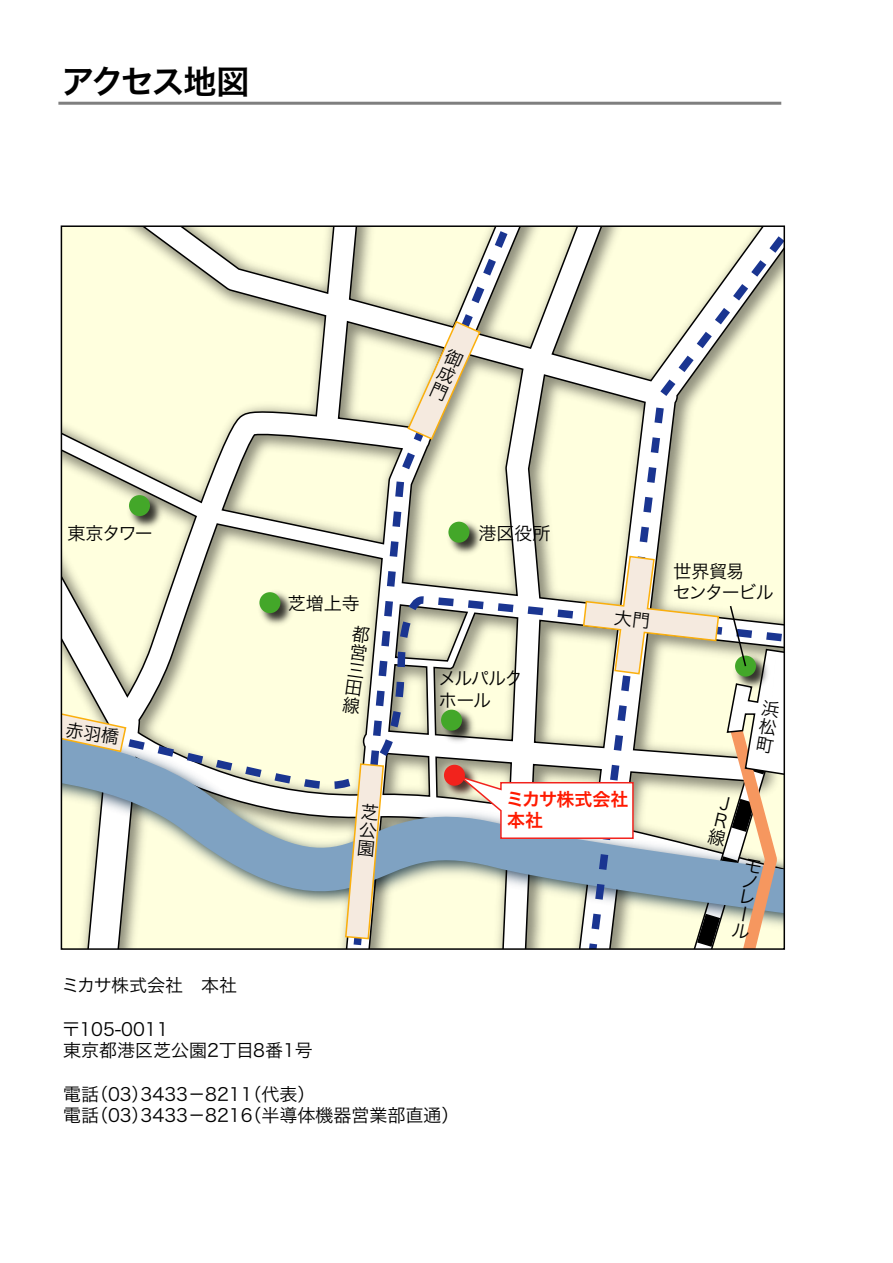
<style>
.page{position:relative;width:893px;height:1263px;background:#fff}
.page>*{position:absolute;margin:0;border:0;box-sizing:border-box;transform-origin:0 0}
.t1{font:33px "Hira Kaku Pro W6";letter-spacing:-.07em;color:#000}
.t2{font:18px/17.9px "Hira Kaku Pro W3";color:#000}
.t3{font:18px/21.6px "Hira Kaku Pro W3";letter-spacing:-.055em;color:#000}
.t4{font:18px/21.6px "Hira Kaku Pro W6";color:#ff1a00}
.t5{font:18px/21.6px "Hira Kaku Pro W3";letter-spacing:-.07em;color:#000}
</style>
<div class="page">
<svg style="left:58px;top:101px;width:724px;height:4px;background:#9e9e9e"></svg>
<svg style="left:64px;top:228px;width:699px;height:367px"></svg>
<svg style="left:64px;top:797px;width:285px;height:150px;background:#d7ded1"></svg>
<img style="left:125px;top:491px;width:40px;height:40px">
<div style="left:129px;top:495px;width:21px;height:21px;background:#43a729;border-radius:50%"></div>
<img style="left:255px;top:588px;width:41px;height:7px">
<svg style="left:259px;top:592px;width:21px;height:21px"></svg>
<svg style="left:584px;top:231px;width:198px;height:324px"></svg>
<svg style="left:350px;top:228px;width:162px;height:719px"></svg>
<svg style="left:64px;top:595px;width:396px;height:202px"></svg>
<img style="left:440px;top:760px;width:20px;height:41px">
<div style="left:444px;top:765px;width:21px;height:21px;background:#f2231d;border-radius:50%"></div>
<svg style="left:344px;top:763px;width:41px;height:176px;background:#d7d0bb"></svg>
<svg style="left:407px;top:320px;width:74px;height:119px;background:#e8e1c8"></svg>
<svg style="left:61px;top:710px;width:66px;height:41px;background:#e2dac7"></svg>
<svg style="left:460px;top:555px;width:324px;height:394px"></svg>
<h1 class="t1" style="left:62px;top:51px;width:189px">アクセス地図</h1>
<p class="t2" style="left:68px;top:523px;width:87px">東京タワー</p>
<p class="t2" style="left:288px;top:593px;width:73px">芝増上寺</p>
<p class="t2" style="left:354px;top:624px;width:20px;text-align:justify;rotate:8deg">都営三田線</p>
<p class="t2" style="left:478px;top:523px;width:73px">港区役所</p>
<p class="t5" style="left:439px;top:666px;width:86px">メルパルクホール</p>
<p class="t4" style="left:506px;top:787px;width:124px">ミカサ株式会社本社</p>
<p class="t2" style="left:62px;top:976px;width:177px">ミカサ株式会社　本社</p>
<p class="t2" style="left:62px;top:1017px;width:252px;line-height:21.6px">〒105-0011<br>東京都港区芝公園2丁目8番1号</p>
<p class="t2" style="left:63px;top:1082px;width:398px;line-height:21.6px">電話（03）3433－8211（代表）<br>電話（03）3433－8216（半導体機器営業部直通）</p>
<p class="t3" style="left:673px;top:559px;width:102px">世界貿易<br>センタービル</p>
<p class="t2" style="left:746px;top:855px;width:20px;line-height:16.6px;text-align:justify;rotate:11deg">モノレール</p>
</div>
